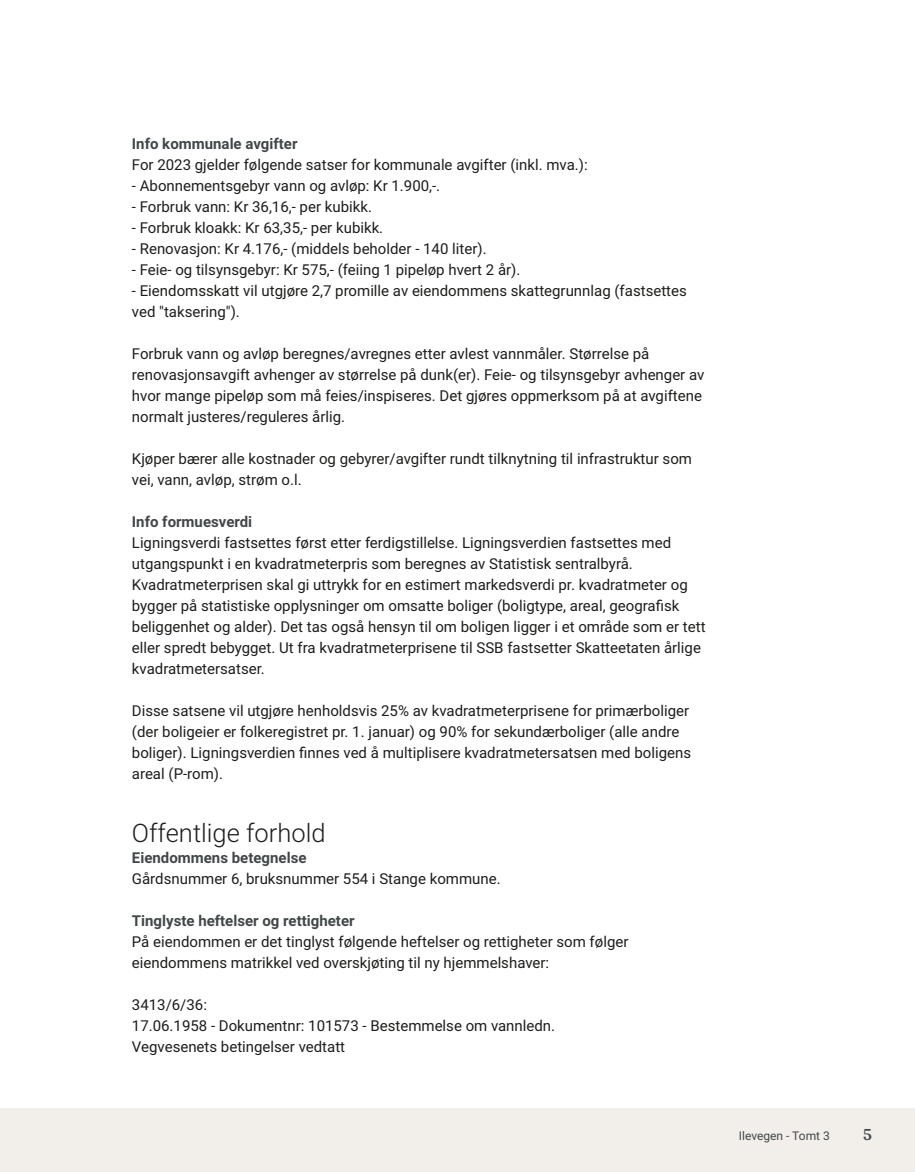
<style>
.page{position:relative;width:915px;height:1172px;background:#fff}
.page>*{position:absolute;margin:0;border:0;box-sizing:border-box;transform-origin:0 0}
.t1{font:300 25.5px "Roboto Vitec";color:#1d1d1b}
.t2{font:700 18px "Arya";color:#414749}
.t3{font:15px/21px "Roboto Vitec";color:#1d1d1b}
.t4{font:700 15px "Roboto Vitec";color:#414749}
.t5{font:12px "Roboto Vitec";color:#414749}
</style>
<div class="page">
<div style="left:0;top:1108px;width:914px;height:64px;background:#f2eeea"></div>
<p class="t4" style="left:132px;top:133px;width:167px">Info kommunale avgifter</p>
<p class="t3" style="left:132px;top:153px;width:556px">For 2023 gjelder følgende satser for kommunale avgifter (inkl. mva.):<br>‑ Abonnementsgebyr vann og avløp: Kr 1.900,‑.<br>‑ Forbruk vann: Kr 36,16,‑ per kubikk.<br>‑ Forbruk kloakk: Kr 63,35,‑ per kubikk.<br>‑ Renovasjon: Kr 4.176,‑ (middels beholder ‑ 140 liter).<br>‑ Feie‑ og tilsynsgebyr: Kr 575,‑ (feiing 1 pipeløp hvert 2 år).<br>‑ Eiendomsskatt vil utgjøre 2,7 promille av eiendommens skattegrunnlag (fastsettes ved "taksering").</p>
<p class="t3" style="left:132px;top:342px;width:573px">Forbruk vann og avløp beregnes/avregnes etter avlest vannmåler. Størrelse på renovasjonsavgift avhenger av størrelse på dunk(er). Feie‑ og tilsynsgebyr avhenger av hvor mange pipeløp som må feies/inspiseres. Det gjøres oppmerksom på at avgiftene normalt justeres/reguleres årlig.</p>
<p class="t3" style="left:132px;top:447px;width:561px">Kjøper bærer alle kostnader og gebyrer/avgifter rundt tilknytning til infrastruktur som vei, vann, avløp, strøm o.l.</p>
<p class="t4" style="left:132px;top:511px;width:122px">Info formuesverdi</p>
<p class="t3" style="left:132px;top:531px;width:575px">Ligningsverdi fastsettes først etter ferdigstillelse. Ligningsverdien fastsettes med utgangspunkt i en kvadratmeterpris som beregnes av Statistisk sentralbyrå.<br>Kvadratmeterprisen skal gi uttrykk for en estimert markedsverdi pr. kvadratmeter og bygger på statistiske opplysninger om omsatte boliger (boligtype, areal, geografisk beliggenhet og alder). Det tas også hensyn til om boligen ligger i et område som er tett eller spredt bebygget. Ut fra kvadratmeterprisene til SSB fastsetter Skatteetaten årlige kvadratmetersatser.</p>
<p class="t3" style="left:132px;top:699px;width:560px">Disse satsene vil utgjøre henholdsvis 25% av kvadratmeterprisene for primærboliger (der boligeier er folkeregistret pr. 1. januar) og 90% for sekundærboliger (alle andre boliger). Ligningsverdien finnes ved å multiplisere kvadratmetersatsen med boligens areal (P‑rom).</p>
<h1 class="t1" style="left:132px;top:815px;width:195px">Offentlige forhold</h1>
<p class="t4" style="left:132px;top:847px;width:176px">Eiendommens betegnelse</p>
<p class="t3" style="left:132px;top:867px;width:370px">Gårdsnummer 6, bruksnummer 554 i Stange kommune.</p>
<p class="t4" style="left:132px;top:910px;width:224px">Tinglyste heftelser og rettigheter</p>
<p class="t3" style="left:132px;top:930px;width:498px">På eiendommen er det tinglyst følgende heftelser og rettigheter som følger eiendommens matrikkel ved overskjøting til ny hjemmelshaver:</p>
<p class="t3" style="left:132px;top:993px;width:424px">3413/6/36:<br>17.06.1958 ‑ Dokumentnr: 101573 ‑ Bestemmelse om vannledn.<br>Vegvesenets betingelser vedtatt</p>
<p class="t5" style="left:738px;top:1127px;width:92px">Ilevegen ‑ Tomt 3</p>
<p class="t2" style="left:862px;top:1123px;width:11px">5</p>
</div>
